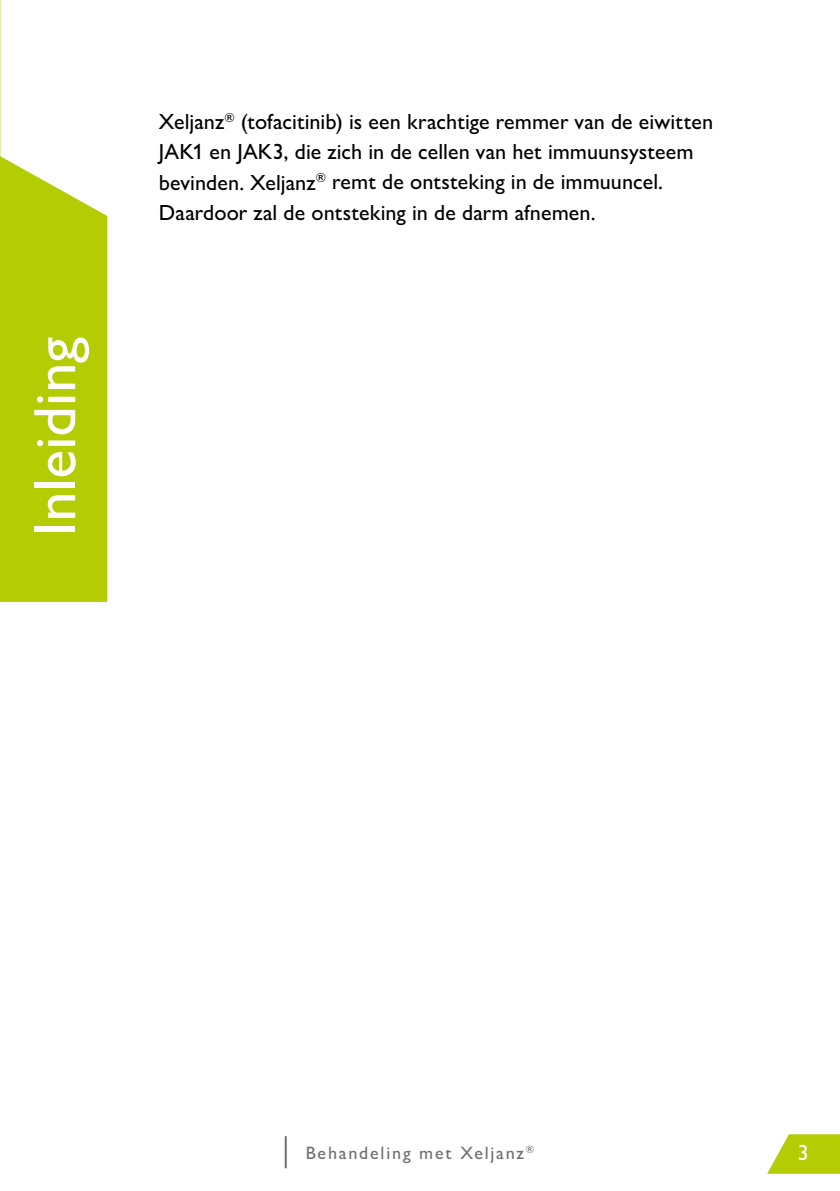
<style>
.page{position:relative;width:840px;height:1191px;background:#fff}
.page>*{position:absolute;margin:0;border:0;box-sizing:border-box;transform-origin:0 0}
.t1{font:500 60px "Gill Sans Nova";color:#fff}
.t2{font:500 22px/30px "Gill Sans Nova";letter-spacing:.005em;color:#000}
.t3{font:500 22px "Gill Sans Nova";color:#fff}
.t4{font:500 18px "Gill Sans Nova";letter-spacing:.1em;color:#706f6f}
</style>
<div class="page">
<hr style="left:284px;top:1136px;width:2px;height:32px;background:#706f6f">
<svg style="left:767px;top:1134px;width:72px;height:39px"></svg>
<svg style="left:0;top:0;width:1px;height:156px"></svg>
<div style="left:0;top:156px;width:107px;height:446px;background:#b4cc04"></div>
<h1 class="t1" style="left:18px;top:536px;width:201px;rotate:-90deg">Inleiding</h1>
<p class="t2" style="left:159px;top:107px;width:555px">Xeljanz<sup>®</sup> (tofacitinib) is een krachtige remmer van de eiwitten JAK1 en JAK3, die zich in de cellen van het immuunsysteem bevinden. Xeljanz<sup>®</sup> remt de ontsteking in de immuuncel.<br>Daardoor zal de ontsteking in de darm afnemen.</p>
<p class="t4" style="left:305px;top:1141px;width:230px">Behandeling met Xeljanz<sup>®</sup></p>
<p class="t3" style="left:797px;top:1138px;width:12px">3</p>
</div>
